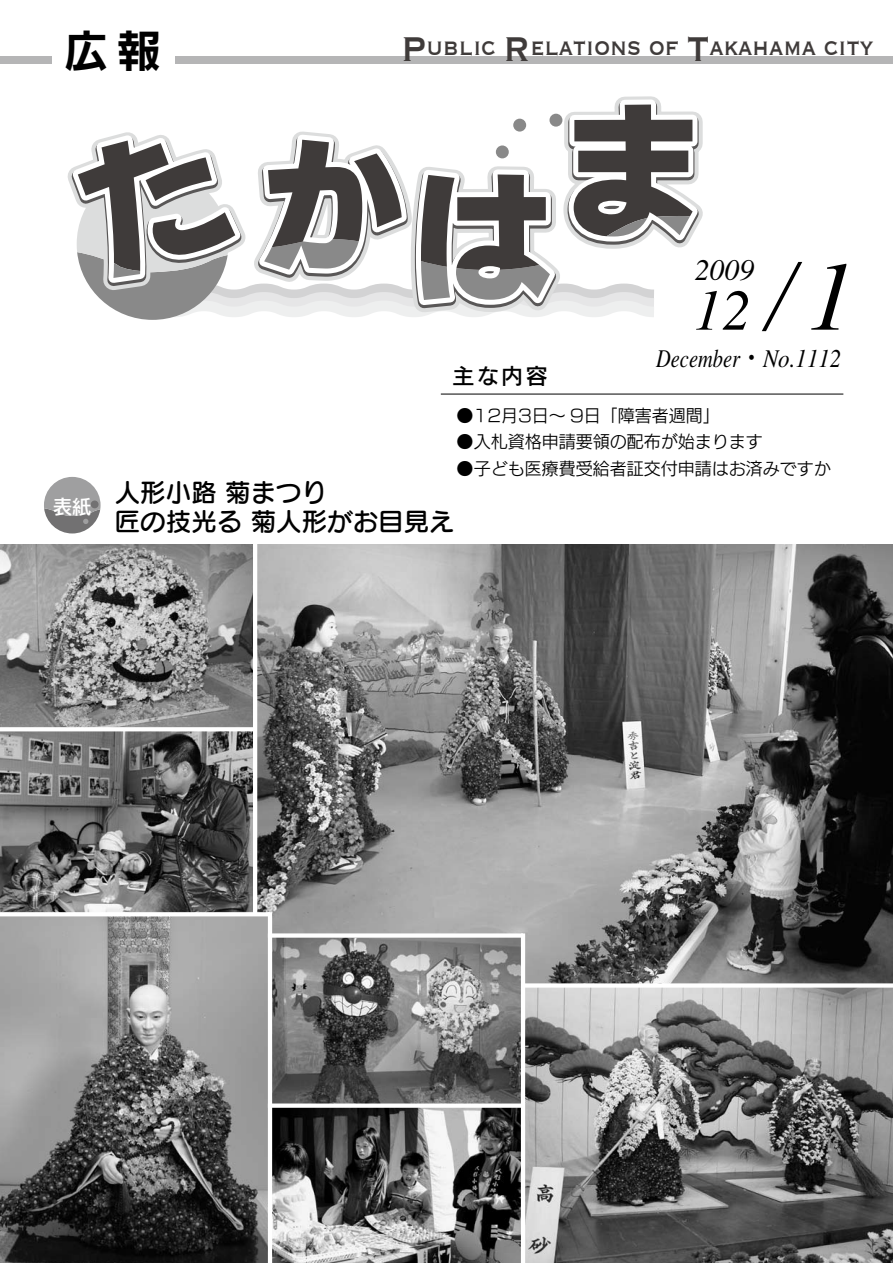
<style>
.page{position:relative;width:893px;height:1263px;background:#fff}
.page>*{position:absolute;margin:0;border:0;box-sizing:border-box;transform-origin:0 0}
.t1{font:italic 97.5px "Times";color:#000}
.t2{font:italic 57.45px "Times";color:#000}
.t3{font:42.75px "New Rodin CID B";color:#000}
.t4{font:30.75px "Copperplate";color:#3f3b3a;scale:.83 1}
.t5{font:italic 29.7px "Times";color:#000}
.t6{font:25.5px/28.7px "Seurat Pro DB";color:#000}
.t7{font:italic 25.5px "Times";color:#000;scale:.8 1}
.t8{font:21.3px "New Rodin Pro DB";color:#000}
.t9{font:19.2px "New Rodin Pro DB";color:#fff}
.t10{font:16.95px "New Rodin Pro M";color:#000}
.s1{font-size:44.7px}
.s2{font-family:"Times New Roman"}
.s3{font-family:"Tsuku Min Pro L";font-style:normal}
</style>
<div class="page">
<hr style="left:441px;top:394px;width:402px;height:1px;background:#000">
<div style="left:175px;top:56px;width:718px;height:8px;background:#b5b5b6"></div>
<div style="left:0;top:56px;width:51px;height:8px;background:#b5b5b6"></div>
<svg style="left:67px;top:96px;width:636px;height:224px"></svg>
<div style="left:496px;top:145px;width:13px;height:13px;background:#898989;border-radius:50%"></div>
<div style="left:549px;top:114px;width:13px;height:13px;background:#898989;border-radius:50%"></div>
<div style="left:513px;top:119px;width:13px;height:13px;background:#898989;border-radius:50%"></div>
<svg style="left:44px;top:477px;width:57px;height:56px"></svg>
<img style="left:525px;top:988px;width:368px;height:275px">
<img style="left:257px;top:544px;width:636px;height:439px">
<img style="left:0;top:544px;width:253px;height:183px">
<img style="left:272px;top:938px;width:249px;height:165px">
<svg style="left:272px;top:1108px;width:249px;height:155px;background:#707070"></svg>
<svg style="left:0;top:731px;width:253px;height:181px;background:#656565"></svg>
<img style="left:0;top:916px;width:268px;height:347px">
<hr style="left:268px;top:912px;width:4px;height:351px;background:#fff">
<hr style="left:521px;top:933px;width:4px;height:330px;background:#fff">
<svg style="left:0;top:727px;width:253px;height:1px"></svg>
<svg style="left:0;top:912px;width:268px;height:4px"></svg>
<div style="left:268px;top:933px;width:255px;height:5px;background:#fff"></div>
<h3 class="t3" style="left:65px;top:21px;width:97px">広報</h3>
<h3 class="t4" style="left:401px;top:27px;width:571px"><span class="s1">P</span>ublic <span class="s1">R</span>elations of <span class="s1">T</span>akahama city</h3>
<p class="t8" style="left:453px;top:357px;width:96px">主な内容</p>
<h3 class="t5" style="left:695px;top:254px;width:61px">2009</h3>
<h1 class="t1" style="left:765px;top:244px;width:92px">1<span class="s2">/</span></h1>
<h2 class="t2" style="left:693px;top:279px;width:59px">12</h2>
<h3 class="t7" style="left:656px;top:345px;width:233px">December<span class="s3">・</span>No.1112</h3>
<p class="t10" style="left:457px;top:401px;width:265px">●12月3日～ 9日「障害者週間「</p>
<p class="t10" style="left:457px;top:428px;width:308px">●入札資格申請要領の配布が始まります</p>
<p class="t10" style="left:457px;top:454px;width:376px">●子ども医療費受給者証交付申請はお済みですか</p>
<p class="t9" style="left:53px;top:490px;width:40px">表紙</p>
<h3 class="t6" style="left:115px;top:477px;width:341px">人形小路菊まつり<br>匠の技光る菊人形がお目見え</h3>
</div>
